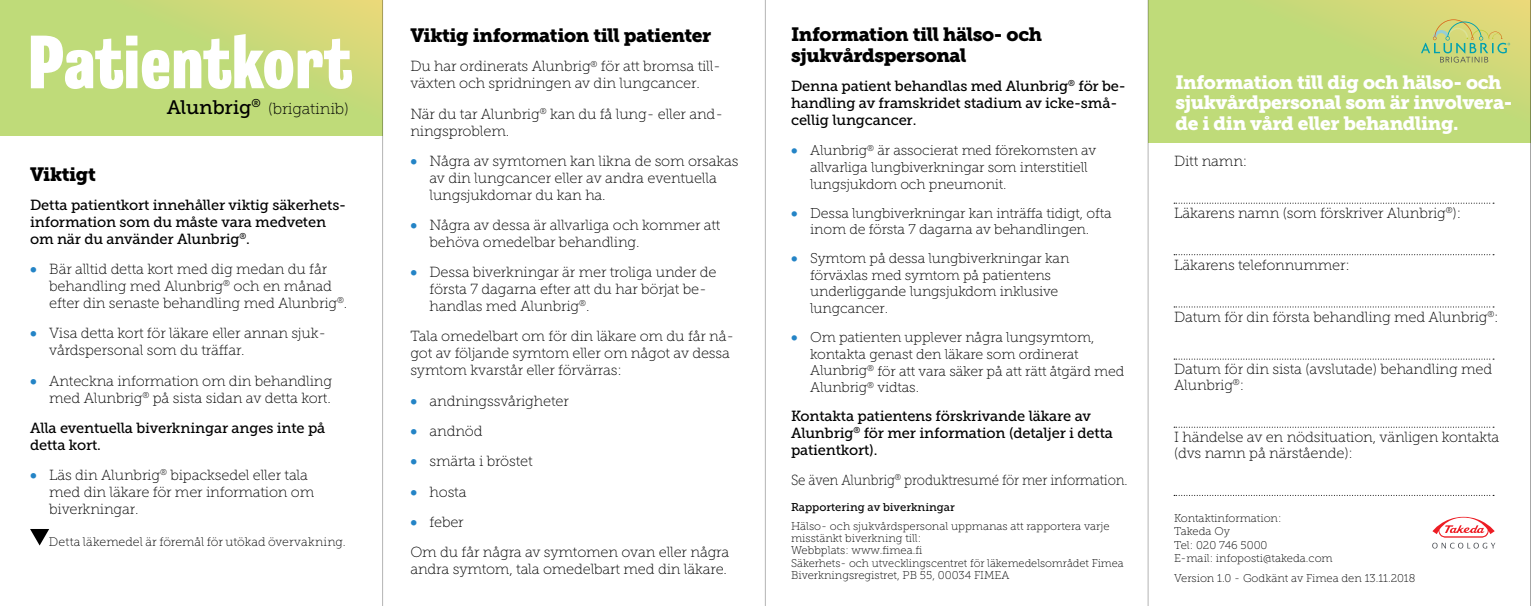
<style>
.page{position:relative;width:1531px;height:606px;background:#fff}
.page>*{position:absolute;margin:0;border:0;box-sizing:border-box;transform-origin:0 0}
.t1{font:800 condensed 79.2px "Grange";letter-spacing:-.005em;color:#fff}
.t2{font:19.12px/20.2px "Museo Slab 900";letter-spacing:-.02em;color:#fff}
.t3{font:19.12px/20.2px "Museo Slab 900";letter-spacing:-.02em;color:#000}
.t4{font:15.75px "Museo Slab 100";letter-spacing:-.01em;color:#000}
.t5{font:14.62px/16.9px "Museo Slab 100";letter-spacing:-.01em;color:#000}
.t6{font:14.62px/16.9px "Museo Slab 500";letter-spacing:-.01em;color:#000}
.t7{font:14.62px "Museo Slab 100";letter-spacing:-.01em;color:#000;scale:.91 1}
.t8{font:14.17px/16.9px "Museo Slab 100";letter-spacing:-.01em;color:#000}
.t9{font:12.38px "Museo Slab 100";color:#000}
.t10{font:11.25px/12.4px "Museo Slab 100";color:#000}
.t11{font:11.25px "Museo Slab 500";color:#000}
.s1{font-family:"Museo Slab 500";font-size:19.57px}
.s2{font-family:"Museo Slab 900";color:#2484c6}
</style>
<div class="page">
<svg style="left:1149px;top:0;width:381px;height:143px;background:#c3da79"></svg>
<svg style="left:30px;top:529px;width:19px;height:16px"></svg>
<svg style="left:1432px;top:517px;width:63px;height:31px"></svg>
<svg style="left:1174px;top:203px;width:320px;height:1px"></svg>
<svg style="left:1174px;top:254px;width:320px;height:1px"></svg>
<svg style="left:1174px;top:359px;width:320px;height:1px"></svg>
<svg style="left:1174px;top:427px;width:320px;height:1px"></svg>
<svg style="left:1174px;top:495px;width:320px;height:1px"></svg>
<svg style="left:1174px;top:307px;width:320px;height:1px"></svg>
<svg style="left:1421px;top:19px;width:89px;height:44px;background:#bfcf7c"></svg>
<svg style="left:0;top:0;width:382px;height:136px;background:#c4da79"></svg>
<hr style="left:765px;top:0;width:1px;height:606px;background:#000">
<hr style="left:1148px;top:0;width:1px;height:606px;background:#000">
<hr style="left:382px;top:0;width:1px;height:606px;background:#000">
<hr style="left:1530px;top:0;width:1px;height:606px;background:#000">
<h1 class="t1" style="left:28px;top:17px;width:326px">Patientkort</h1>
<p class="t4" style="left:167px;top:100px;width:184px"><span class="s1">Alunbrig</span><sup>®</sup> (brigatinib)</p>
<h2 class="t3" style="left:30px;top:164px;width:67px">Viktigt</h2>
<p class="t6" style="left:30px;top:197px;width:318px">Detta patientkort innehåller viktig säkerhets&shy;information som du måste vara medveten om när du använder Alunbrig<sup>®</sup>.</p>
<p class="t5" style="left:49px;top:261px;width:300px;text-indent:-19px"><span class="s2">•</span> Bär alltid detta kort med dig medan du får behandling med Alunbrig<sup>®</sup> och en månad efter din senaste behandling med Alunbrig<sup>®</sup>.</p>
<p class="t5" style="left:49px;top:325px;width:278px;text-indent:-19px"><span class="s2">•</span> Visa detta kort för läkare eller annan sjuk&shy;vårdspersonal som du träffar.</p>
<p class="t5" style="left:30px;top:372px;width:304px;text-align:right"><span class="s2">•</span> Anteckna information om din behandling med Alunbrig<sup>®</sup> på sista sidan av detta kort.</p>
<p class="t6" style="left:30px;top:420px;width:297px">Alla eventuella biverkningar anges inte på detta kort.</p>
<p class="t5" style="left:49px;top:467px;width:266px;text-indent:-19px"><span class="s2">•</span> Läs din Alunbrig<sup>®</sup> bipacksedel eller tala med din läkare för mer information om biverkningar.</p>
<p class="t9" style="left:49px;top:535px;width:298px">Detta läkemedel är föremål för utökad övervakning.</p>
<h2 class="t3" style="left:410px;top:25px;width:302px">Viktig information till patienter</h2>
<p class="t5" style="left:410px;top:58px;width:312px">Du har ordinerats Alunbrig<sup>®</sup> för att bromsa till&shy;växten och spridningen av din lungcancer.</p>
<p class="t5" style="left:410px;top:105px;width:314px">När du tar Alunbrig<sup>®</sup> kan du få lung- eller and&shy;ningsproblem.</p>
<p class="t5" style="left:429px;top:153px;width:310px;text-indent:-19px"><span class="s2">•</span> Några av symtomen kan likna de som orsakas av din lungcancer eller av andra eventuella lungsjukdomar du kan ha.</p>
<p class="t5" style="left:429px;top:217px;width:292px;text-indent:-19px"><span class="s2">•</span> Några av dessa är allvarliga och kommer att behöva omedelbar behandling.</p>
<p class="t5" style="left:429px;top:264px;width:288px;text-indent:-19px"><span class="s2">•</span> Dessa biverkningar är mer troliga under de första 7 dagarna efter att du har börjat be&shy;handlas med Alunbrig<sup>®</sup>.</p>
<p class="t5" style="left:410px;top:328px;width:325px">Tala omedelbart om för din läkare om du får nå&shy;got av följande symtom eller om något av dessa symtom kvarstår eller förvärras:</p>
<p class="t5" style="left:410px;top:392px;width:160px"><span class="s2">•</span> andningssvårigheter</p>
<p class="t5" style="left:410px;top:423px;width:74px"><span class="s2">•</span> andnöd</p>
<p class="t5" style="left:410px;top:453px;width:124px"><span class="s2">•</span> smärta i bröstet</p>
<p class="t5" style="left:410px;top:483px;width:58px"><span class="s2">•</span> hosta</p>
<p class="t5" style="left:410px;top:507px;width:320px;line-height:30.4px"><span class="s2">•</span> feber<br>Om du får några av symtomen ovan eller några</p>
<p class="t5" style="left:410px;top:561px;width:318px">andra symtom, tala omedelbart med din läkare.</p>
<h2 class="t3" style="left:791px;top:25px;width:252px">Information till hälso- och sjukvårdspersonal</h2>
<p class="t6" style="left:791px;top:78px;width:336px">Denna patient behandlas med Alunbrig<sup>®</sup> för be&shy;handling av framskridet stadium av icke-små&shy;cellig lungcancer.</p>
<p class="t8" style="left:810px;top:142px;width:288px;text-indent:-19px"><span class="s2">•</span> Alunbrig<sup>®</sup> är associerat med förekomsten av allvarliga lungbiverkningar som interstitiell lungsjukdom och pneumonit.</p>
<p class="t8" style="left:791px;top:204px;width:322px;text-align:center"><span class="s2">•</span> Dessa lungbiverkningar kan inträffa tidigt, ofta inom de första 7 dagarna av behandlingen.</p>
<p class="t8" style="left:810px;top:250px;width:261px;text-indent:-19px"><span class="s2">•</span> Symtom på dessa lungbiverkningar kan förväxlas med symtom på patientens underliggande lungsjukdom inklusive lungcancer.</p>
<p class="t8" style="left:810px;top:328px;width:316px;text-indent:-19px"><span class="s2">•</span> Om patienten upplever några lungsymtom, kontakta genast den läkare som ordinerat Alunbrig<sup>®</sup> för att vara säker på att rätt åtgärd med Alunbrig<sup>®</sup> vidtas.</p>
<p class="t6" style="left:791px;top:407px;width:323px">Kontakta patientens förskrivande läkare av<br>Alunbrig<sup>®</sup> för mer information (detaljer i detta patientkort).</p>
<p class="t7" style="left:791px;top:472px;width:371px">Se även Alunbrig<sup>®</sup> produktresumé för mer information.</p>
<p class="t11" style="left:791px;top:501px;width:165px">Rapportering av biverkningar</p>
<p class="t10" style="left:791px;top:519px;width:334px">Hälso- och sjukvårdspersonal uppmanas att rapportera varje misstänkt biverkning till:<br>Webbplats: www.fimea.fi<br>Säkerhets- och utvecklingscentret för läkemedelsområdet Fimea Biverkningsregistret, PB 55, 00034 FIMEA</p>
<h2 class="t2" style="left:1175px;top:72px;width:338px">Information till dig och hälso- och sjukvårdpersonal som är involvera&shy;de i din vård eller behandling.</h2>
<p class="t5" style="left:1174px;top:152px;width:75px">Ditt namn:</p>
<p class="t5" style="left:1174px;top:204px;width:288px">Läkarens namn (som förskriver Alunbrig<sup>®</sup>):</p>
<p class="t5" style="left:1174px;top:256px;width:177px">Läkarens telefonnummer:</p>
<p class="t5" style="left:1174px;top:309px;width:326px">Datum för din första behandling med Alunbrig<sup>®</sup>:</p>
<p class="t5" style="left:1174px;top:361px;width:320px;line-height:15.8px">Datum för din sista (avslutade) behandling med<br>Alunbrig<sup>®</sup>:</p>
<p class="t5" style="left:1174px;top:429px;width:327px;line-height:15.8px">I händelse av en nödsituation, vänligen kontakta (dvs namn på närstående):</p>
<p class="t10" style="left:1174px;top:512px;width:160px;line-height:13px">Kontaktinformation:<br>Takeda Oy<br>Tel: 020 746 5000<br>E-mail: infoposti@takeda.com</p>
<p class="t10" style="left:1174px;top:572px;width:243px">Version 1.0 - Godkänt av Fimea den 13.11.2018</p>
</div>
